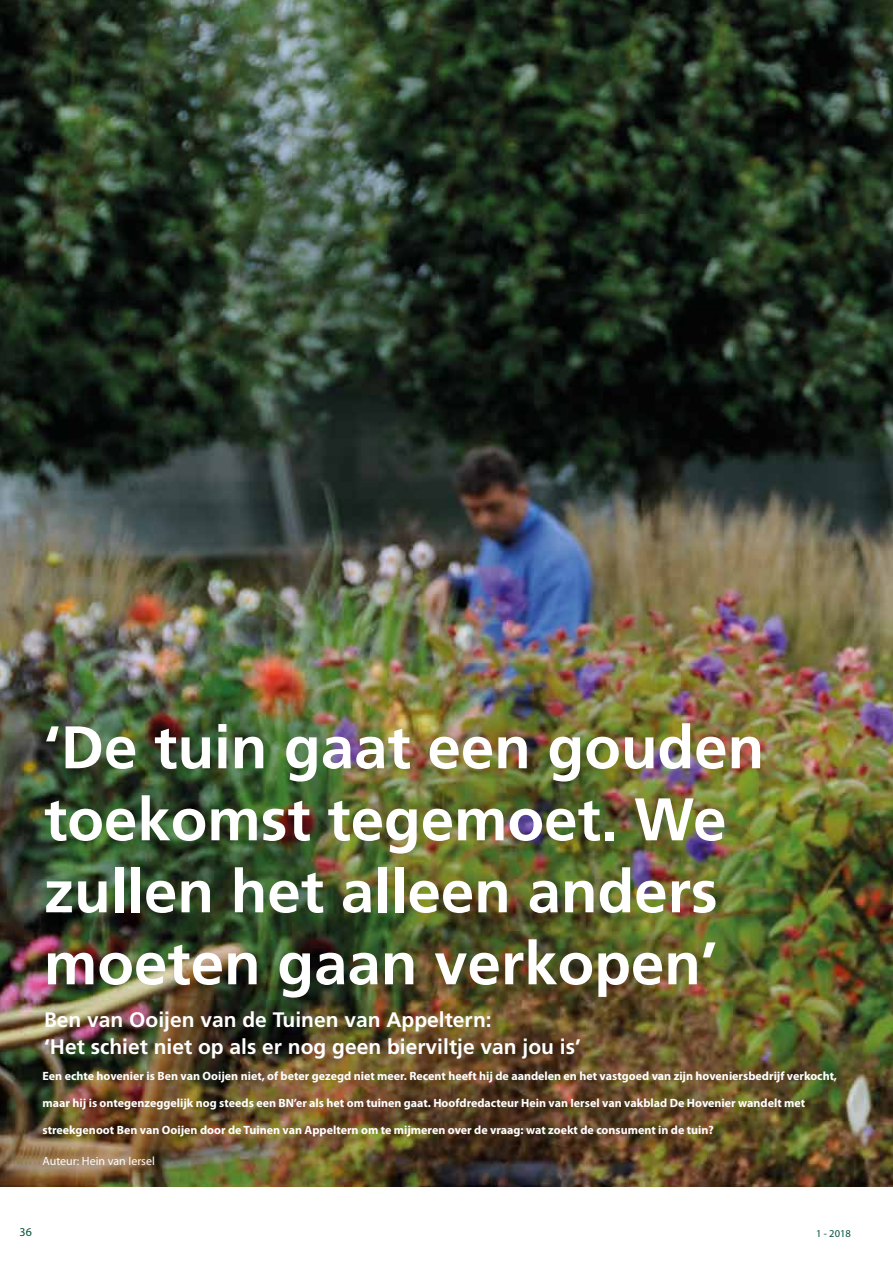
<style>
.page{position:relative;width:893px;height:1263px;background:#fff}
.page>*{position:absolute;margin:0;border:0;box-sizing:border-box;transform-origin:0 0}
.t1{font:700 60px/72px "Frutiger";color:#fff}
.t2{font:700 21px/27px "Frutiger";color:#fff}
.t3{font:700 12px "Myriad Pro";color:#fff}
.t4{font:12px "Myriad Pro";color:#fff}
.t5{font:12px "Myriad Pro";color:#00533d}
.t6{font:10.5px "Myriad Pro";color:#00533d}
</style>
<div class="page">
<img style="left:0;top:0;width:893px;height:1186px">
<h1 class="t1" style="left:44px;top:711px;width:722px">‘De tuin gaat een gouden toekomst tegemoet. We zullen het alleen anders moeten gaan verkopen’</h1>
<h2 class="t2" style="left:44px;top:1006px;width:538px">Ben van Ooijen van de Tuinen van Appeltern:<br>‘Het schiet niet op als er nog geen bierviltje van jou is’</h2>
<p class="t3" style="left:43px;top:1068px;width:796px">Een echte hovenier is Ben van Ooijen niet, of beter gezegd niet meer. Recent heeft hij de aandelen en het vastgoed van zijn hoveniersbedrijf verkocht,</p>
<p class="t3" style="left:43px;top:1095px;width:764px">maar hij is ontegenzeggelijk nog steeds een BN’er als het om tuinen gaat. Hoofdredacteur Hein van Iersel van vakblad De Hovenier wandelt met</p>
<p class="t3" style="left:43px;top:1122px;width:673px">streekgenoot Ben van Ooijen door de Tuinen van Appeltern om te mijmeren over de vraag: wat zoekt de consument in de tuin?</p>
<p class="t4" style="left:43px;top:1153px;width:114px">Auteur: Hein van Iersel</p>
<p class="t5" style="left:20px;top:1224px;width:14px">36</p>
<p class="t6" style="left:816px;top:1227px;width:36px">1 - 2018</p>
</div>
